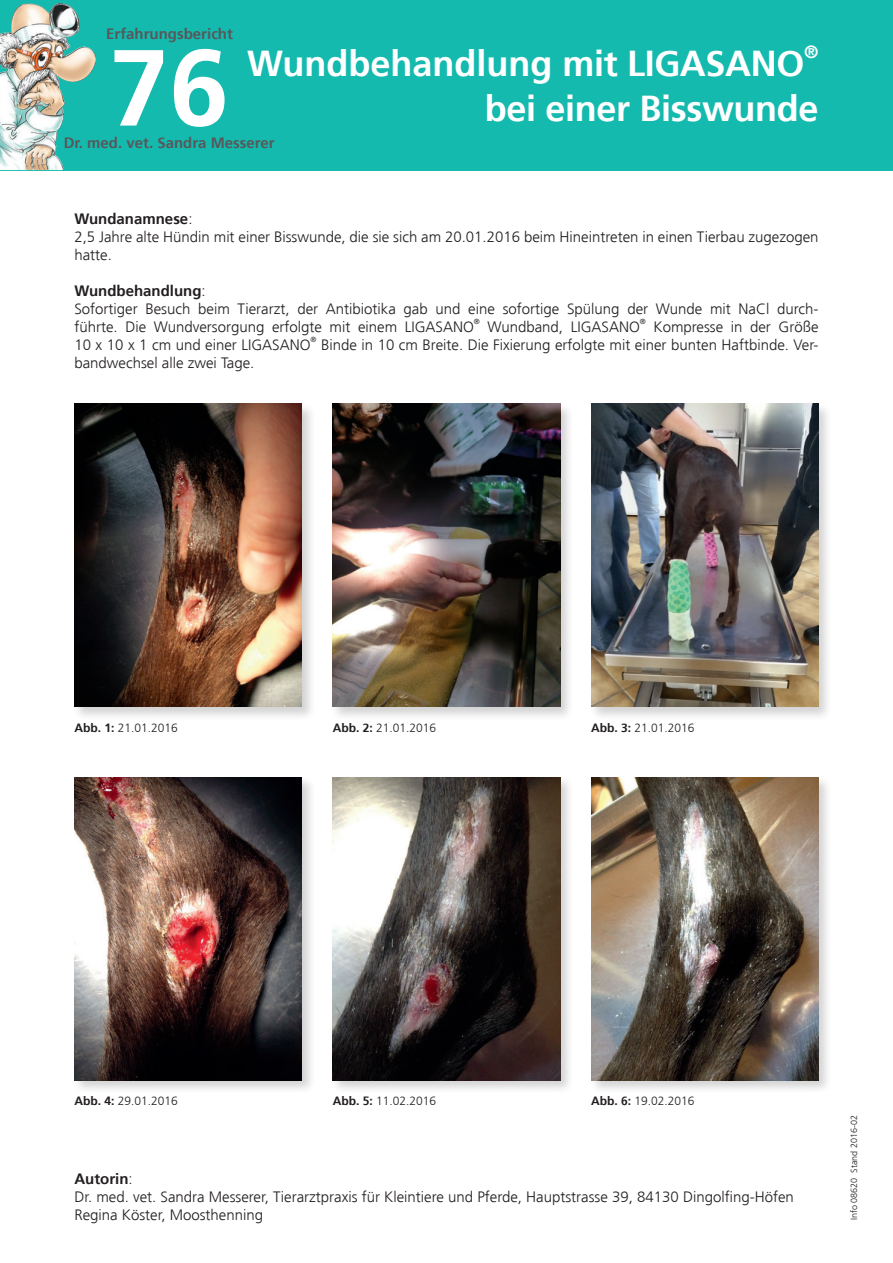
<style>
.page{position:relative;width:893px;height:1263px;background:#fff}
.page>*{position:absolute;margin:0;border:0;box-sizing:border-box;transform-origin:0 0}
.t1{font:700 108px "Frutiger";color:#fff}
.t2{font:700 36px "Frutiger";letter-spacing:-.01em;color:#fff}
.t3{font:700 18px "Frutiger";color:#fff}
.t4{font:300 15px/18px "Frutiger";color:#231f20}
.t5{font:700 15px "Frutiger";color:#57585a}
.t6{font:300 12px "Frutiger";color:#231f20}
.t7{font:300 9px "Frutiger";color:#231f20}
.t8{font:300 7.5px "Frutiger";color:#231f20}
.s1{font-weight:700}
</style>
<div class="page">
<div style="left:0;top:0;width:893px;height:170px;background:#15baaf"></div>
<img style="left:16px;top:3px;width:45px;height:11px">
<div style="left:72px;top:775px;width:244px;height:319px;background:#231f20;opacity:.2"></div>
<img style="left:74px;top:777px;width:228px;height:303px">
<div style="left:331px;top:775px;width:243px;height:319px;background:#231f20;opacity:.2"></div>
<img style="left:333px;top:777px;width:227px;height:303px">
<div style="left:589px;top:775px;width:244px;height:319px;background:#231f20;opacity:.2"></div>
<img style="left:591px;top:777px;width:228px;height:303px">
<div style="left:589px;top:402px;width:244px;height:319px;background:#231f20;opacity:.2"></div>
<img style="left:591px;top:404px;width:228px;height:303px">
<div style="left:331px;top:402px;width:243px;height:319px;background:#231f20;opacity:.2"></div>
<img style="left:333px;top:404px;width:227px;height:303px">
<div style="left:72px;top:402px;width:244px;height:319px;background:#231f20;opacity:.2"></div>
<img style="left:74px;top:404px;width:228px;height:303px">
<p class="t5" style="left:106px;top:25px;width:128px">Erfahrungsbericht</p>
<h1 class="t1" style="left:109px;top:25px;width:122px">76</h1>
<h2 class="t2" style="left:247px;top:42px;width:559px">Wundbehandlung mit LIGASANO</h2>
<p class="t3" style="left:804px;top:41px;width:16px">®</p>
<h2 class="t2" style="left:485px;top:87px;width:335px">bei einer Bisswunde</h2>
<p class="t5" style="left:64px;top:134px;width:212px">Dr. med. vet. Sandra Messerer</p>
<p class="t4" style="left:74px;top:210px;width:746px"><span class="s1">Wundanamnese</span>:<br>2,5 Jahre alte Hündin mit einer Bisswunde, die sie sich am 20.01.2016 beim Hineintreten in einen Tierbau zugezogen hatte.</p>
<p class="t4" style="left:74px;top:282px;width:746px"><span class="s1">Wundbehandlung</span>:<br>Sofortiger Besuch beim Tierarzt, der Antibiotika gab und eine sofortige Spülung der Wunde mit NaCl durch&shy;führte. Die Wundversorgung erfolgte mit einem LIGASANO</p>
<p class="t8" style="left:474px;top:318px;width:7px">®</p>
<p class="t4" style="left:488px;top:318px;width:154px">Wundband, LIGASANO</p>
<p class="t8" style="left:640px;top:318px;width:7px">®</p>
<p class="t4" style="left:653px;top:318px;width:167px">Kompresse in der Größe</p>
<p class="t4" style="left:74px;top:336px;width:238px">10 x 10 x 1 cm und einer LIGASANO</p>
<p class="t8" style="left:311px;top:336px;width:7px">®</p>
<p class="t4" style="left:321px;top:336px;width:499px">Binde in 10 cm Breite. Die Fixierung erfolgte mit einer bunten Haftbinde. Ver-</p>
<p class="t4" style="left:74px;top:354px;width:182px">bandwechsel alle zwei Tage.</p>
<p class="t6" style="left:74px;top:721px;width:105px"><span class="s1">Abb. 1:</span> 21.01.2016</p>
<p class="t6" style="left:333px;top:721px;width:105px"><span class="s1">Abb. 2:</span> 21.01.2016</p>
<p class="t6" style="left:591px;top:721px;width:105px"><span class="s1">Abb. 3:</span> 21.01.2016</p>
<p class="t6" style="left:74px;top:1094px;width:105px"><span class="s1">Abb. 4:</span> 29.01.2016</p>
<p class="t6" style="left:333px;top:1094px;width:105px"><span class="s1">Abb. 5:</span> 11.02.2016</p>
<p class="t6" style="left:591px;top:1094px;width:105px"><span class="s1">Abb. 6:</span> 19.02.2016</p>
<p class="t4" style="left:74px;top:1170px;width:721px"><span class="s1">Autorin</span>:<br>Dr. med. vet. Sandra Messerer, Tierarztpraxis für Kleintiere und Pferde, Hauptstrasse 39, 84130 Dingolfing-Höfen<br>Regina Köster, Moosthenning</p>
<p class="t7" style="left:849px;top:1220px;width:107px;rotate:-90deg">Info 08620 Stand 2016-02</p>
</div>
